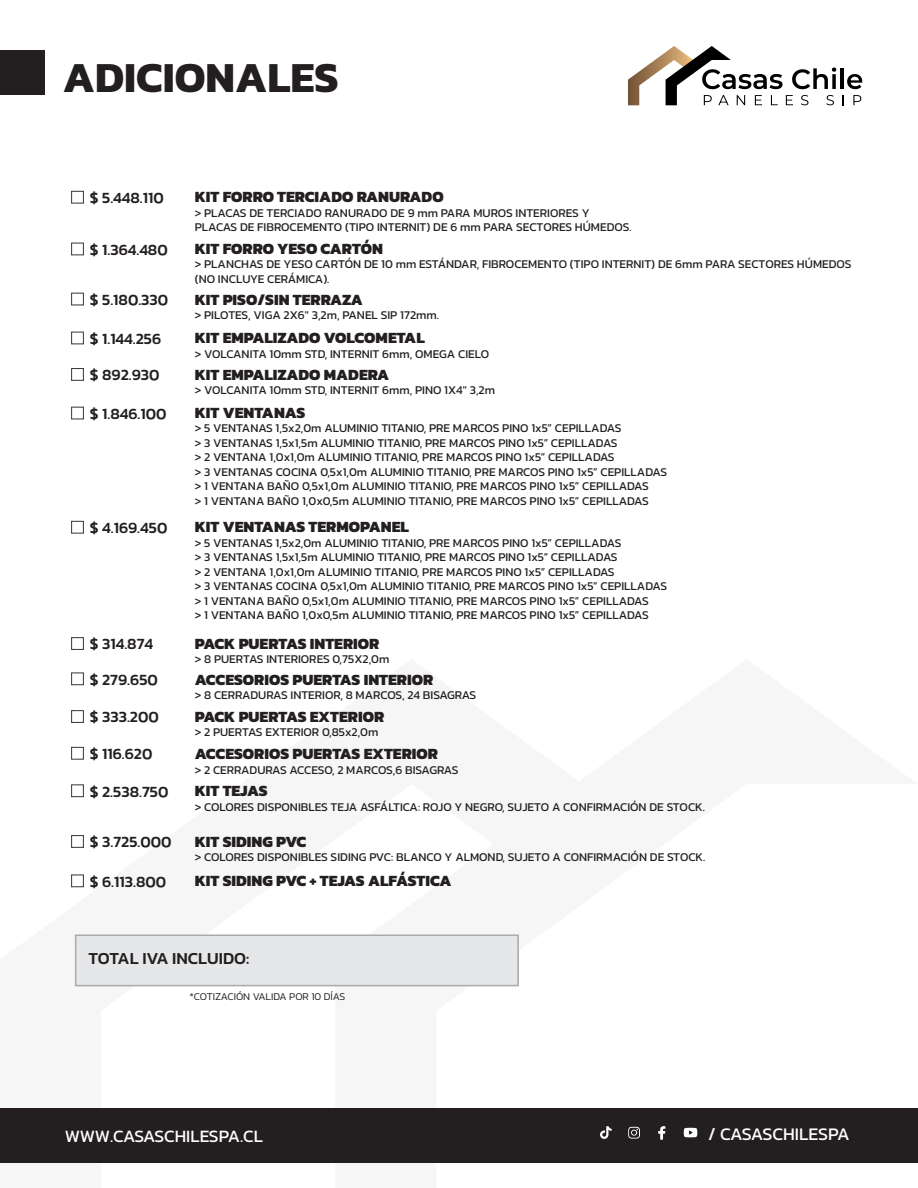
<style>
.page{position:relative;width:918px;height:1188px;background:#fff}
.page>*{position:absolute;margin:0;border:0;box-sizing:border-box;transform-origin:0 0}
.t1{font:700 43.5px "Kanit";color:#231f20}
.t2{font:18px "Kanit";letter-spacing:-.01em;color:#fff}
.t3{font:17.55px "Kanit";letter-spacing:-.015em;color:#fff}
.t4{font:500 17.1px "Kanit";color:#231f20}
.t5{font:800 15.9px "Kanit";color:#231f20}
.t6{font:500 15.9px "Kanit";color:#231f20}
.t7{font:12px/14.5px "Kanit";color:#231f20}
.t8{font:300 10.5px "Kanit";color:#231f20}
</style>
<div class="page">
<hr style="left:840px;top:68px;width:4px;height:21px;background:#000001">
<svg style="left:847px;top:74px;width:15px;height:15px"></svg>
<svg style="left:628px;top:46px;width:208px;height:59px"></svg>
<svg style="left:853px;top:95px;width:8px;height:10px"></svg>
<div style="left:0;top:1108px;width:918px;height:54px;background:#231f20"></div>
<svg style="left:628px;top:1126px;width:12px;height:13px"></svg>
<svg style="left:658px;top:1126px;width:8px;height:14px"></svg>
<svg style="left:600px;top:1126px;width:12px;height:13px"></svg>
<svg style="left:683px;top:1127px;width:15px;height:11px"></svg>
<div style="left:71px;top:191px;width:13px;height:13px;border:1px solid #3e3e3f"></div>
<div style="left:71px;top:243px;width:13px;height:12px;border:1px solid #3e3e3f"></div>
<div style="left:71px;top:293px;width:13px;height:12px;border:1px solid #3e3e3f"></div>
<div style="left:71px;top:332px;width:13px;height:12px;border:1px solid #3e3e3f"></div>
<div style="left:71px;top:368px;width:13px;height:13px;border:1px solid #3e3e3f"></div>
<div style="left:71px;top:407px;width:13px;height:12px;border:1px solid #3e3e3f"></div>
<div style="left:71px;top:521px;width:13px;height:13px;border:1px solid #3e3e3f"></div>
<div style="left:71px;top:637px;width:13px;height:13px;border:1px solid #3e3e3f"></div>
<div style="left:71px;top:672px;width:13px;height:13px;border:1px solid #3e3e3f"></div>
<div style="left:71px;top:710px;width:13px;height:13px;border:1px solid #3e3e3f"></div>
<div style="left:71px;top:747px;width:13px;height:13px;border:1px solid #3e3e3f"></div>
<div style="left:71px;top:784px;width:13px;height:13px;border:1px solid #3e3e3f"></div>
<div style="left:71px;top:835px;width:13px;height:13px;border:1px solid #3e3e3f"></div>
<div style="left:71px;top:874px;width:13px;height:13px;border:1px solid #3e3e3f"></div>
<div style="left:75px;top:935px;width:444px;height:51px;background:#e6e7e9;border:2px solid #a8a9ad"></div>
<div style="left:0;top:50px;width:44px;height:44px;background:#231f20"></div>
<h1 class="t1" style="left:63px;top:43px;width:277px">ADICIONALES</h1>
<h3 class="t6" style="left:90px;top:186px;width:75px">$ 5.448.110</h3>
<h3 class="t6" style="left:90px;top:238px;width:79px">$ 1.364.480</h3>
<h3 class="t6" style="left:90px;top:288px;width:80px">$ 5.180.330</h3>
<h3 class="t6" style="left:90px;top:327px;width:73px">$ 1.144.256</h3>
<h3 class="t6" style="left:90px;top:363px;width:71px">$ 892.930</h3>
<h3 class="t6" style="left:90px;top:402px;width:78px">$ 1.846.100</h3>
<h3 class="t6" style="left:90px;top:516px;width:79px">$ 4.169.450</h3>
<h3 class="t6" style="left:90px;top:632px;width:65px">$ 314.874</h3>
<h3 class="t6" style="left:90px;top:667px;width:70px">$ 279.650</h3>
<h3 class="t6" style="left:90px;top:705px;width:70px">$ 333.200</h3>
<h3 class="t6" style="left:90px;top:742px;width:64px">$ 116.620</h3>
<h3 class="t6" style="left:90px;top:779px;width:80px">$ 2.538.750</h3>
<h3 class="t6" style="left:90px;top:830px;width:83px">$ 3.725.000</h3>
<h3 class="t6" style="left:90px;top:869px;width:78px">$ 6.113.800</h3>
<h3 class="t5" style="left:195px;top:184px;width:250px">KIT FORRO TERCIADO RANURADO</h3>
<p class="t7" style="left:195px;top:205px;width:438px">&gt; PLACAS DE TERCIADO RANURADO DE 9 mm PARA MUROS INTERIORES Y<br>PLACAS DE FIBROCEMENTO (TIPO INTERNIT) DE 6 mm PARA SECTORES HÚMEDOS.</p>
<h3 class="t5" style="left:195px;top:236px;width:190px">KIT FORRO YESO CARTÓN</h3>
<p class="t7" style="left:195px;top:257px;width:658px">&gt; PLANCHAS DE YESO CARTÓN DE 10 mm ESTÁNDAR, FIBROCEMENTO (TIPO INTERNIT) DE 6mm PARA SECTORES HÚMEDOS (NO INCLUYE CERÁMICA).</p>
<h3 class="t5" style="left:195px;top:287px;width:170px">KIT PISO/SIN TERRAZA</h3>
<p class="t7" style="left:195px;top:308px;width:246px">&gt; PILOTES, VIGA 2X6" 3,2m, PANEL SIP 172mm.</p>
<h3 class="t5" style="left:195px;top:325px;width:231px">KIT EMPALIZADO VOLCOMETAL</h3>
<p class="t7" style="left:195px;top:346px;width:296px">&gt; VOLCANITA 10mm STD, INTERNIT 6mm, OMEGA CIELO</p>
<h3 class="t5" style="left:195px;top:362px;width:196px">KIT EMPALIZADO MADERA</h3>
<p class="t7" style="left:195px;top:383px;width:302px">&gt; VOLCANITA 10mm STD, INTERNIT 6mm, PINO 1X4" 3,2m</p>
<h3 class="t5" style="left:195px;top:400px;width:112px">KIT VENTANAS</h3>
<p class="t7" style="left:195px;top:421px;width:474px">&gt; 5 VENTANAS 1,5x2,0m ALUMINIO TITANIO, PRE MARCOS PINO 1x5” CEPILLADAS<br>&gt; 3 VENTANAS 1,5x1,5m ALUMINIO TITANIO, PRE MARCOS PINO 1x5” CEPILLADAS<br>&gt; 2 VENTANA 1,0x1,0m ALUMINIO TITANIO, PRE MARCOS PINO 1x5” CEPILLADAS<br>&gt; 3 VENTANAS COCINA 0,5x1,0m ALUMINIO TITANIO, PRE MARCOS PINO 1x5” CEPILLADAS &gt; 1 VENTANA BAÑO 0,5x1,0m ALUMINIO TITANIO, PRE MARCOS PINO 1x5” CEPILLADAS<br>&gt; 1 VENTANA BAÑO 1,0x0,5m ALUMINIO TITANIO, PRE MARCOS PINO 1x5” CEPILLADAS</p>
<h3 class="t5" style="left:195px;top:515px;width:216px">KIT VENTANAS TERMOPANEL</h3>
<p class="t7" style="left:195px;top:535px;width:474px">&gt; 5 VENTANAS 1,5x2,0m ALUMINIO TITANIO, PRE MARCOS PINO 1x5” CEPILLADAS<br>&gt; 3 VENTANAS 1,5x1,5m ALUMINIO TITANIO, PRE MARCOS PINO 1x5” CEPILLADAS<br>&gt; 2 VENTANA 1,0x1,0m ALUMINIO TITANIO, PRE MARCOS PINO 1x5” CEPILLADAS<br>&gt; 3 VENTANAS COCINA 0,5x1,0m ALUMINIO TITANIO, PRE MARCOS PINO 1x5” CEPILLADAS &gt; 1 VENTANA BAÑO 0,5x1,0m ALUMINIO TITANIO, PRE MARCOS PINO 1x5” CEPILLADAS<br>&gt; 1 VENTANA BAÑO 1,0x0,5m ALUMINIO TITANIO, PRE MARCOS PINO 1x5” CEPILLADAS</p>
<h3 class="t5" style="left:195px;top:631px;width:186px">PACK PUERTAS INTERIOR</h3>
<p class="t7" style="left:195px;top:651px;width:196px">&gt; 8 PUERTAS INTERIORES 0,75X2,0m</p>
<h3 class="t5" style="left:195px;top:667px;width:240px">ACCESORIOS PUERTAS INTERIOR</h3>
<p class="t7" style="left:195px;top:688px;width:283px">&gt; 8 CERRADURAS INTERIOR, 8 MARCOS, 24 BISAGRAS</p>
<h3 class="t5" style="left:195px;top:704px;width:191px">PACK PUERTAS EXTERIOR</h3>
<p class="t7" style="left:195px;top:725px;width:185px">&gt; 2 PUERTAS EXTERIOR 0,85x2,0m</p>
<h3 class="t5" style="left:195px;top:741px;width:245px">ACCESORIOS PUERTAS EXTERIOR</h3>
<p class="t7" style="left:195px;top:762px;width:265px">&gt; 2 CERRADURAS ACCESO, 2 MARCOS,6 BISAGRAS</p>
<h3 class="t5" style="left:195px;top:778px;width:74px">KIT TEJAS</h3>
<p class="t7" style="left:195px;top:799px;width:512px">&gt; COLORES DISPONIBLES TEJA ASFÁLTICA: ROJO Y NEGRO, SUJETO A CONFIRMACIÓN DE STOCK.</p>
<h3 class="t5" style="left:195px;top:829px;width:113px">KIT SIDING PVC</h3>
<p class="t7" style="left:195px;top:850px;width:512px">&gt; COLORES DISPONIBLES SIDING PVC: BLANCO Y ALMOND, SUJETO A CONFIRMACIÓN DE STOCK.</p>
<h3 class="t5" style="left:195px;top:868px;width:258px">KIT SIDING PVC + TEJAS ALFÁSTICA</h3>
<h3 class="t4" style="left:89px;top:945px;width:162px">TOTAL IVA INCLUIDO:</h3>
<p class="t8" style="left:189px;top:990px;width:157px">*COTIZACIÓN VALIDA POR 10 DÍAS</p>
<h3 class="t3" style="left:65px;top:1123px;width:200px">WWW.CASASCHILESPA.CL</h3>
<h2 class="t2" style="left:708px;top:1121px;width:143px">/ CASASCHILESPA</h2>
</div>
